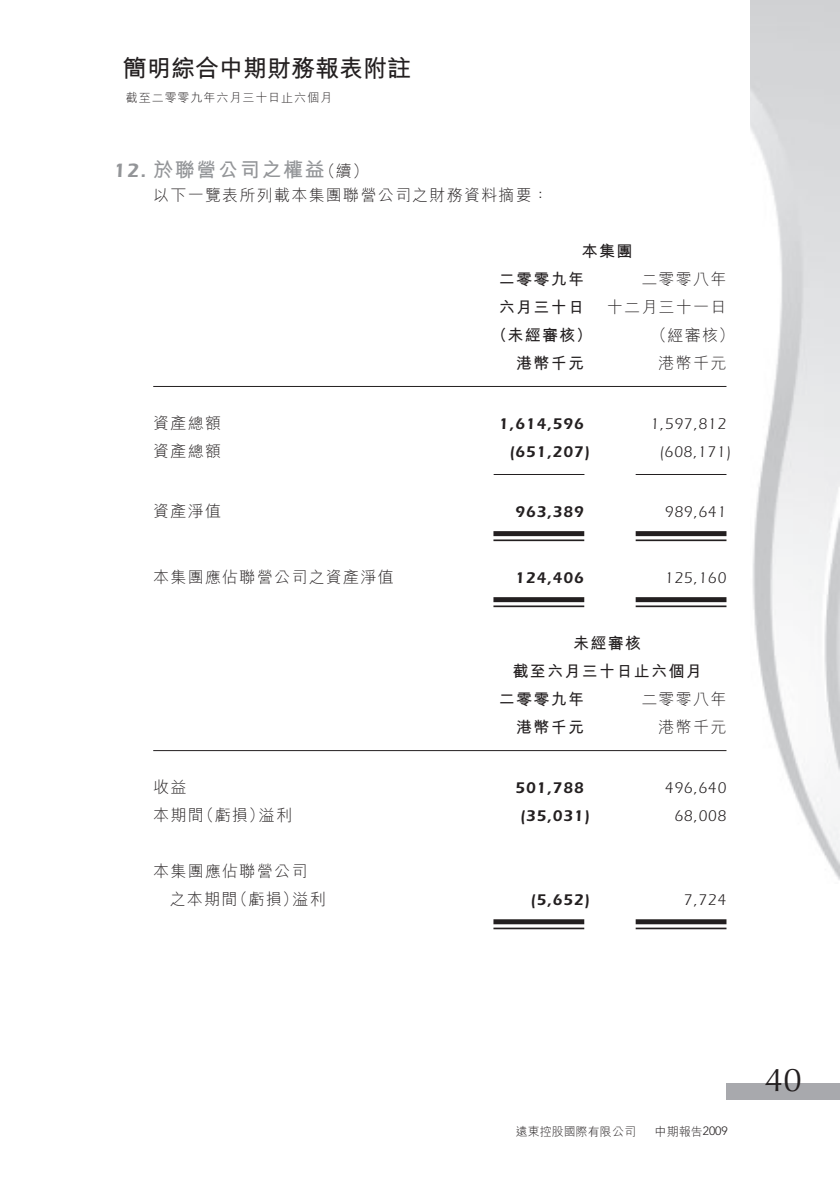
<style>
.page{position:relative;width:840px;height:1191px;background:#fff}
.page>*{position:absolute;margin:0;border:0;box-sizing:border-box;transform-origin:0 0}
.t1{font:33px "Optima LT Std";color:#231f20}
.t2{font:24px "M Hei HK Bold B5 pc H";color:#231f20}
.t3{font:20px "M Hei HK Bold B5 pc H";letter-spacing:.08em;color:#939598}
.t4{font:16px/28px "M Hei HK Light B5 pc H";letter-spacing:.08em;color:#231f20}
.t5{font:600 16px "ITC Eras Std";letter-spacing:.03em;color:#231f20}
.t6{font:16px "ITC Eras Std";letter-spacing:.03em;color:#231f20}
.t7{font:16px/28px "M Hei HK Bold B5 pc H";letter-spacing:.08em;color:#231f20}
.t8{font:12px "M Hei HK Light B5 pc H";letter-spacing:.08em;color:#231f20}
.t9{font:12px "M Hei HK Light B5 pc H";color:#231f20}
.s1{font-family:"ITC Eras Std";font-weight:600}
.s2{font-family:"M Hei HK Light B5 pc H";font-size:16px;color:#231f20}
.s3{font-family:"Avenir LT Std";font-weight:300}
</style>
<div class="page">
<div style="left:726px;top:1083px;width:113px;height:17px;background:#a8a9ad"></div>
<img style="left:750px;top:0;width:89px;height:880px">
<hr style="left:153px;top:386px;width:573px;height:1px;background:#231f20">
<hr style="left:493px;top:474px;width:91px;height:1px;background:#231f20">
<hr style="left:635px;top:474px;width:91px;height:1px;background:#231f20">
<div style="left:493px;top:531px;width:91px;height:5px;background:#231f20"></div>
<hr style="left:493px;top:539px;width:91px;height:2px;background:#231f20">
<div style="left:635px;top:531px;width:91px;height:5px;background:#231f20"></div>
<hr style="left:635px;top:539px;width:91px;height:2px;background:#231f20">
<div style="left:493px;top:597px;width:91px;height:5px;background:#231f20"></div>
<hr style="left:493px;top:605px;width:91px;height:2px;background:#231f20">
<div style="left:635px;top:597px;width:91px;height:5px;background:#231f20"></div>
<hr style="left:635px;top:605px;width:91px;height:2px;background:#231f20">
<hr style="left:153px;top:750px;width:573px;height:1px;background:#231f20">
<div style="left:493px;top:919px;width:91px;height:5px;background:#231f20"></div>
<hr style="left:493px;top:927px;width:91px;height:2px;background:#231f20">
<div style="left:635px;top:919px;width:91px;height:5px;background:#231f20"></div>
<hr style="left:635px;top:927px;width:91px;height:2px;background:#231f20">
<h2 class="t2" style="left:123px;top:59px;width:289px">簡明綜合中期財務報表附註</h2>
<p class="t8" style="left:126px;top:93px;width:208px">截至二零零九年六月三十日止六個月</p>
<p class="t3" style="left:113px;top:162px;width:256px"><span class="s1">12.</span> 於聯營公司之權益<span class="s2">（續）</span></p>
<p class="t4" style="left:153px;top:183px;width:396px">以下一覽表所列載本集團聯營公司之財務資料摘要：</p>
<p class="t7" style="left:498px;top:239px;width:135px;text-indent:83px">本集團二零零九年</p>
<p class="t4" style="left:641px;top:267px;width:87px">二零零八年</p>
<p class="t7" style="left:498px;top:295px;width:87px">六月三十日</p>
<p class="t4" style="left:606px;top:295px;width:121px">十二月三十一日</p>
<p class="t7" style="left:491px;top:323px;width:102px">（未經審核）</p>
<p class="t4" style="left:650px;top:323px;width:85px">（經審核）</p>
<p class="t7" style="left:516px;top:351px;width:69px">港幣千元</p>
<p class="t4" style="left:658px;top:351px;width:69px">港幣千元</p>
<p class="t4" style="left:153px;top:411px;width:69px">資產總額</p>
<p class="t5" style="left:498px;top:414px;width:87px">1,614,596</p>
<p class="t6" style="left:650px;top:418px;width:77px">1,597,812</p>
<p class="t4" style="left:153px;top:439px;width:69px">資產總額</p>
<p class="t5" style="left:508px;top:442px;width:83px">(651,207)</p>
<p class="t6" style="left:659px;top:446px;width:73px">(608,171)</p>
<p class="t4" style="left:153px;top:499px;width:69px">資產淨值</p>
<p class="t5" style="left:515px;top:502px;width:70px">963,389</p>
<p class="t6" style="left:664px;top:506px;width:63px">989,641</p>
<p class="t4" style="left:153px;top:565px;width:242px">本集團應佔聯營公司之資產淨值</p>
<p class="t5" style="left:515px;top:568px;width:70px">124,406</p>
<p class="t6" style="left:664px;top:572px;width:63px">125,160</p>
<p class="t7" style="left:573px;top:631px;width:69px">未經審核</p>
<p class="t7" style="left:512px;top:659px;width:191px">截至六月三十日止六個月</p>
<p class="t7" style="left:498px;top:687px;width:87px">二零零九年</p>
<p class="t4" style="left:641px;top:687px;width:87px">二零零八年</p>
<p class="t7" style="left:516px;top:715px;width:69px">港幣千元</p>
<p class="t4" style="left:658px;top:715px;width:69px">港幣千元</p>
<p class="t4" style="left:153px;top:775px;width:35px">收益</p>
<p class="t5" style="left:515px;top:778px;width:70px">501,788</p>
<p class="t6" style="left:664px;top:782px;width:63px">496,640</p>
<p class="t4" style="left:153px;top:803px;width:140px">本期間（虧損）溢利</p>
<p class="t5" style="left:519px;top:806px;width:72px">(35,031)</p>
<p class="t6" style="left:674px;top:810px;width:53px">68,008</p>
<p class="t4" style="left:170px;top:859px;width:158px;text-indent:-16px">本集團應佔聯營公司之本期間（虧損）溢利</p>
<p class="t5" style="left:530px;top:890px;width:61px">(5,652)</p>
<p class="t6" style="left:683px;top:894px;width:44px">7,724</p>
<p class="t9" style="left:515px;top:1126px;width:121px">遠東控股國際有限公司</p>
<p class="t8" style="left:654px;top:1126px;width:74px">中期報告<span class="s3">2009</span></p>
<h1 class="t1" style="left:764px;top:1067px;width:38px">40</h1>
</div>
